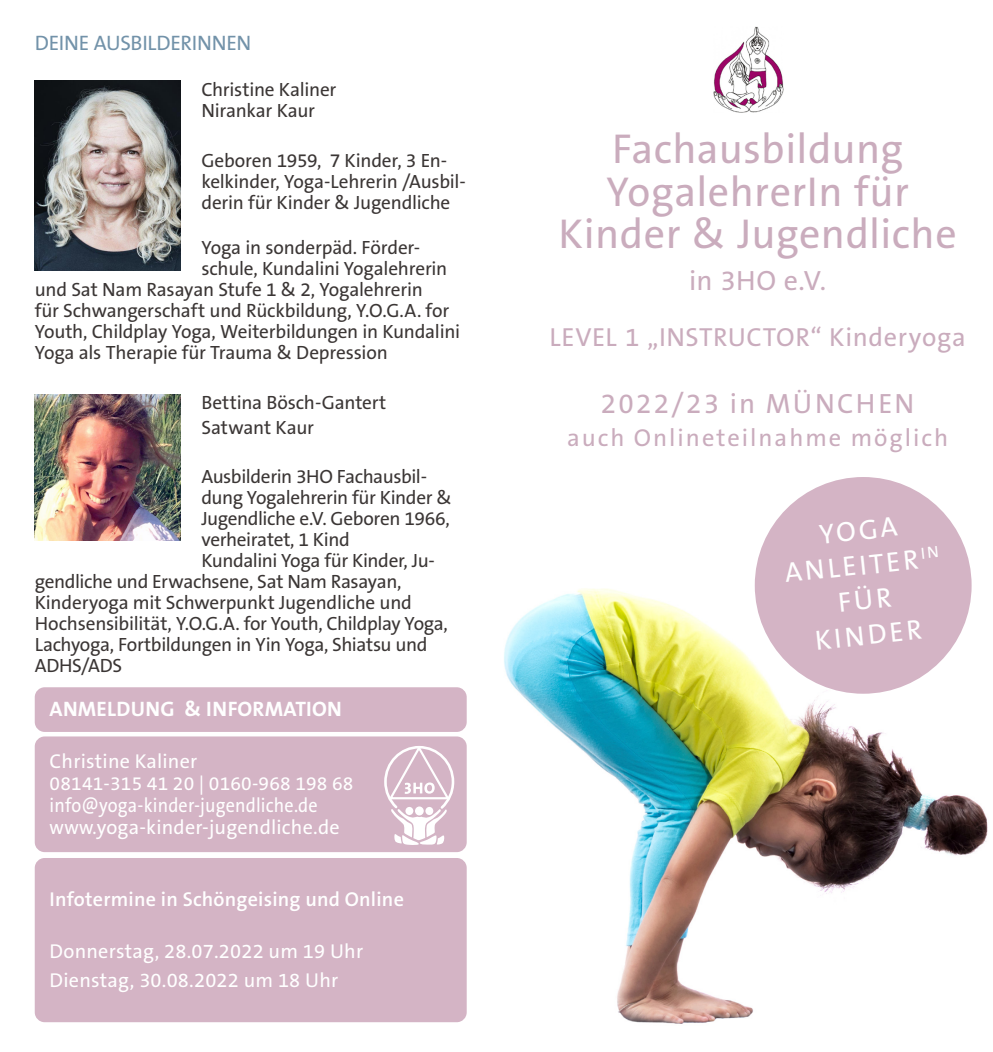
<style>
.page{position:relative;width:993px;height:1052px;background:#fff}
.page>*{position:absolute;margin:0;border:0;box-sizing:border-box;transform-origin:0 0}
.t1{font:42px/42px "The Sans B5 Plain";letter-spacing:.01em;color:#caacbd;text-align:center}
.t2{font:28px "The Sans B5 Plain";letter-spacing:.08em;color:#caacbd}
.t3{font:28px/35px "The Sans B5 Plain";color:#fff;text-align:center}
.t4{font:26.25px "The Sans B5 Plain";letter-spacing:.025em;color:#caacbd}
.t5{font:24.5px "The Sans B5 Plain";letter-spacing:.08em;color:#caacbd}
.t6{font:700 21px "The Sans B7";letter-spacing:.01em;color:#fff}
.t7{font:21px "The Sans B5 Plain";letter-spacing:-.01em;color:#7292a9}
.t8{font:20.12px "The Sans B5 Plain";letter-spacing:.01em;color:#fff}
.t9{font:20.12px/21.9px "The Sans B5 Plain";letter-spacing:.01em;color:#fff;scale:.9 1}
.t10{font:600 20.12px "The Sans B6";letter-spacing:.01em;color:#fff}
.t11{font:19.25px/21px "The Sans B5 Plain";letter-spacing:-.015em;color:#3b3635}
.t12{font:19.25px "The Sans B5 Plain";letter-spacing:.01em;color:#fff}
</style>
<div class="page">
<img style="left:504px;top:580px;width:484px;height:444px">
<div style="left:754px;top:477px;width:217px;height:217px;background:#d4b4c5;border-radius:50%"></div>
<div style="left:35px;top:687px;width:431px;height:45px;background:#d4b4c5;border-radius:10px"></div>
<div style="left:35px;top:736px;width:431px;height:116px;background:#d4b4c5;border-radius:10px"></div>
<svg style="left:384px;top:746px;width:71px;height:99px"></svg>
<img style="left:35px;top:81px;width:145px;height:190px">
<img style="left:713px;top:27px;width:70px;height:85px">
<img style="left:35px;top:395px;width:145px;height:145px">
<div style="left:35px;top:858px;width:431px;height:164px;background:#d4b4c5;border-radius:10px"></div>
<p class="t7" style="left:35px;top:32px;width:218px">DEINE AUSBILDERINNEN</p>
<p class="t11" style="left:201px;top:80px;width:136px">Christine Kaliner<br>Nirankar Kaur</p>
<p class="t11" style="left:201px;top:150px;width:266px">Geboren 1959, 7 Kinder, 3 En&shy;kelkinder, Yoga-Lehrerin /Ausbil&shy;derin für Kinder &amp; Jugendliche</p>
<p class="t11" style="left:201px;top:238px;width:220px">Yoga in sonderpäd. Förder-</p>
<p class="t11" style="left:201px;top:259px;width:247px">schule, Kundalini Yogalehrerin</p>
<p class="t11" style="left:35px;top:280px;width:389px">und Sat Nam Rasayan Stufe 1 &amp; 2, Yogalehrerin</p>
<p class="t11" style="left:35px;top:301px;width:416px">für Schwangerschaft und Rückbildung, Y.O.G.A. for</p>
<p class="t11" style="left:35px;top:322px;width:426px">Youth, Childplay Yoga, Weiterbildungen in Kundalini</p>
<p class="t11" style="left:35px;top:343px;width:354px">Yoga als Therapie für Trauma &amp; Depression</p>
<p class="t11" style="left:201px;top:392px;width:186px">Bettina Bösch-Gantert</p>
<p class="t11" style="left:201px;top:417px;width:114px">Satwant Kaur</p>
<p class="t11" style="left:201px;top:467px;width:227px">Ausbilderin 3HO Fachausbil-</p>
<p class="t11" style="left:201px;top:488px;width:252px">dung Yogalehrerin für Kinder &amp;</p>
<p class="t11" style="left:201px;top:509px;width:250px">Jugendliche e.V. Geboren 1966,</p>
<p class="t11" style="left:201px;top:530px;width:150px">verheiratet, 1 Kind</p>
<p class="t11" style="left:201px;top:551px;width:235px">Kundalini Yoga für Kinder, Ju-</p>
<p class="t11" style="left:35px;top:572px;width:368px">gendliche und Erwachsene, Sat Nam Rasayan,</p>
<p class="t11" style="left:35px;top:593px;width:378px">Kinderyoga mit Schwerpunkt Jugendliche und</p>
<p class="t11" style="left:35px;top:614px;width:414px">Hochsensibilität, Y.O.G.A. for Youth, Childplay Yoga,</p>
<p class="t11" style="left:35px;top:635px;width:394px">Lachyoga, Fortbildungen in Yin Yoga, Shiatsu und</p>
<p class="t11" style="left:35px;top:656px;width:89px">ADHS/ADS</p>
<p class="t6" style="left:50px;top:698px;width:293px">ANMELDUNG &amp; INFORMATION</p>
<p class="t8" style="left:50px;top:751px;width:149px">Christine Kaliner</p>
<p class="t12" style="left:50px;top:773px;width:305px">08141-315 41 20 | 0160-968 198 68</p>
<p class="t9" style="left:50px;top:795px;width:323px">info@yoga-kinder-jugendliche.de www.yoga-kinder-jugendliche.de</p>
<p class="t10" style="left:50px;top:889px;width:356px">Infotermine in Schöngeising und Online</p>
<p class="t8" style="left:50px;top:940px;width:315px">Donnerstag, 28.07.2022 um 19 Uhr</p>
<p class="t8" style="left:50px;top:969px;width:290px">Dienstag, 30.08.2022 um 18 Uhr</p>
<p class="t1" style="left:558px;top:130px;width:399px">Fachausbildung<br>YogalehrerIn für<br>Kinder &amp; Jugendliche</p>
<p class="t2" style="left:688px;top:265px;width:139px">in 3HO e.V.</p>
<p class="t4" style="left:549px;top:324px;width:417px">LEVEL 1 „INSTRUCTOR“ Kinderyoga</p>
<p class="t2" style="left:600px;top:389px;width:315px">2022/23 in MÜNCHEN</p>
<p class="t5" style="left:567px;top:425px;width:382px">auch Onlineteilnahme möglich</p>
<p class="t3" style="left:779px;top:522px;width:156px;rotate:-6deg">YOGA<br>ANLEITER<sup>IN</sup></p>
<p class="t3" style="left:809px;top:589px;width:109px;rotate:-6deg">FÜR<br>KINDER</p>
</div>
